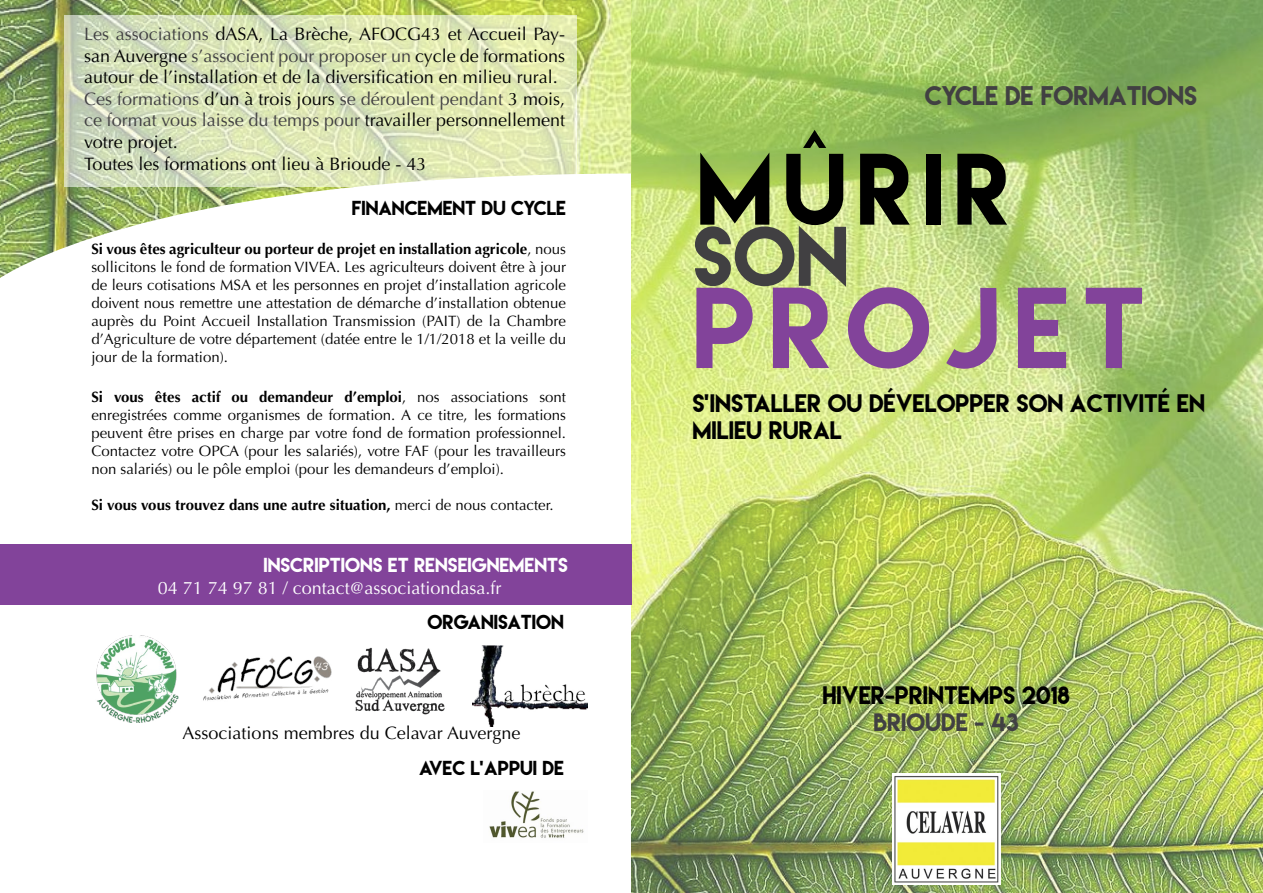
<style>
.page{position:relative;width:1263px;height:893px;background:#fff}
.page>*{position:absolute;margin:0;border:0;box-sizing:border-box;transform-origin:0 0}
.t1{font:102px "Lemon Milk";letter-spacing:.13em;color:#82439a}
.t2{font:90px "Lemon Milk";letter-spacing:.11em;color:#000}
.t3{font:75px "Lemon Milk";color:#414042}
.t4{font:24px "Lemon Milk";color:#414042}
.t5{font:22.5px/27px "Lemon Milk";color:#000}
.t6{font:22.5px "Lemon Milk";color:#414042}
.t7{font:18px/21.6px "Optima";color:#000}
.t8{font:18px "Lemon Milk";color:#000}
.t9{font:18px "Optima";color:#fff}
.t10{font:18px "Lemon Milk";color:#fff}
.t11{font:15px/18px "Optima";color:#000;text-align:justify}
.t12{font:700 15px "Optima";color:#000}
.s1{color:#414042}
.s2{font-weight:700}
.s3{font-weight:400}
</style>
<div class="page">
<img style="left:631px;top:0;width:632px;height:893px">
<img style="left:892px;top:774px;width:108px;height:110px">
<img style="left:96px;top:636px;width:83px;height:86px">
<img style="left:203px;top:657px;width:129px;height:44px">
<img style="left:355px;top:647px;width:90px;height:68px">
<img style="left:473px;top:646px;width:114px;height:80px">
<div style="left:0;top:544px;width:631px;height:61px;background:#82439a"></div>
<img style="left:489px;top:791px;width:95px;height:47px">
<img style="left:0;top:0;width:631px;height:278px">
<svg style="left:64px;top:16px;width:513px;height:171px"></svg>
<p class="t7" style="left:84px;top:23px;width:483px"><span class="s1">Les associations</span> dASA, La Brèche, AFOCG43 et Accueil Pay&shy;san Auvergne <span class="s1">s’associent pour proposer un</span> cycle de formations autour de l’installation et de la diversification en milieu rural.<br><span class="s1">Ces formations</span> d’un à trois jours <span class="s1">se déroulent pendant</span> 3 mois, <span class="s1">ce format vous laisse du temps pour</span> travailler personnellement votre projet.<br>Toutes les formations ont lieu à Brioude - 43</p>
<p class="t8" style="left:352px;top:195px;width:216px">FINANCEMENT DU CYCLE</p>
<p class="t11" style="left:91px;top:240px;width:476px"><span class="s2">Si vous êtes agriculteur ou porteur de projet en installation agricole</span>, nous sollicitons le fond de formation VIVEA. Les agriculteurs doivent être à jour de leurs cotisations MSA et les personnes en projet d’installation agricole doivent nous remettre une attestation de démarche d’installation obtenue auprès du Point Accueil Installation Transmission (PAIT) de la Chambre d’Agriculture de votre département (datée entre le 1/1/2018 et la veille du jour de la formation).</p>
<p class="t11" style="left:91px;top:388px;width:476px"><span class="s2">Si vous êtes actif ou demandeur d’emploi</span>, nos associations sont enregistrées comme organismes de formation. A ce titre, les formations peuvent être prises en charge par votre fond de formation professionnel.<br>Contactez votre OPCA (pour les salariés), votre FAF (pour les travailleurs non salariés) ou le pôle emploi (pour les demandeurs d’emploi).</p>
<p class="t12" style="left:91px;top:496px;width:464px">Si vous vous trouvez dans une autre situation, <span class="s3">merci de nous contacter.</span></p>
<p class="t10" style="left:263px;top:552px;width:306px">INSCRIPTIONS ET RENSEIGNEMENTS</p>
<p class="t9" style="left:158px;top:577px;width:345px">04 71 74 97 81 / contact@associationdasa.fr</p>
<p class="t8" style="left:428px;top:609px;width:138px">ORGANISATION</p>
<p class="t7" style="left:183px;top:722px;width:339px">Associations membres du Celavar Auvergne</p>
<p class="t8" style="left:419px;top:756px;width:146px">AVEC L’APPUI DE</p>
<h3 class="t4" style="left:925px;top:79px;width:274px">CYCLE DE FORMATIONS</h3>
<h2 class="t2" style="left:697px;top:127px;width:315px">MÛRIR</h2>
<h3 class="t3" style="left:692px;top:205px;width:158px">SON</h3>
<h1 class="t1" style="left:692px;top:258px;width:454px">PROJET</h1>
<h3 class="t5" style="left:692px;top:389px;width:514px">S’INSTALLER OU DÉVELOPPER SON ACTIVITÉ EN<br>MILIEU RURAL</h3>
<h3 class="t5" style="left:822px;top:681px;width:249px">HIVER-PRINTEMPS 2018</h3>
<h3 class="t6" style="left:873px;top:706px;width:147px">BRIOUDE - 43</h3>
</div>
